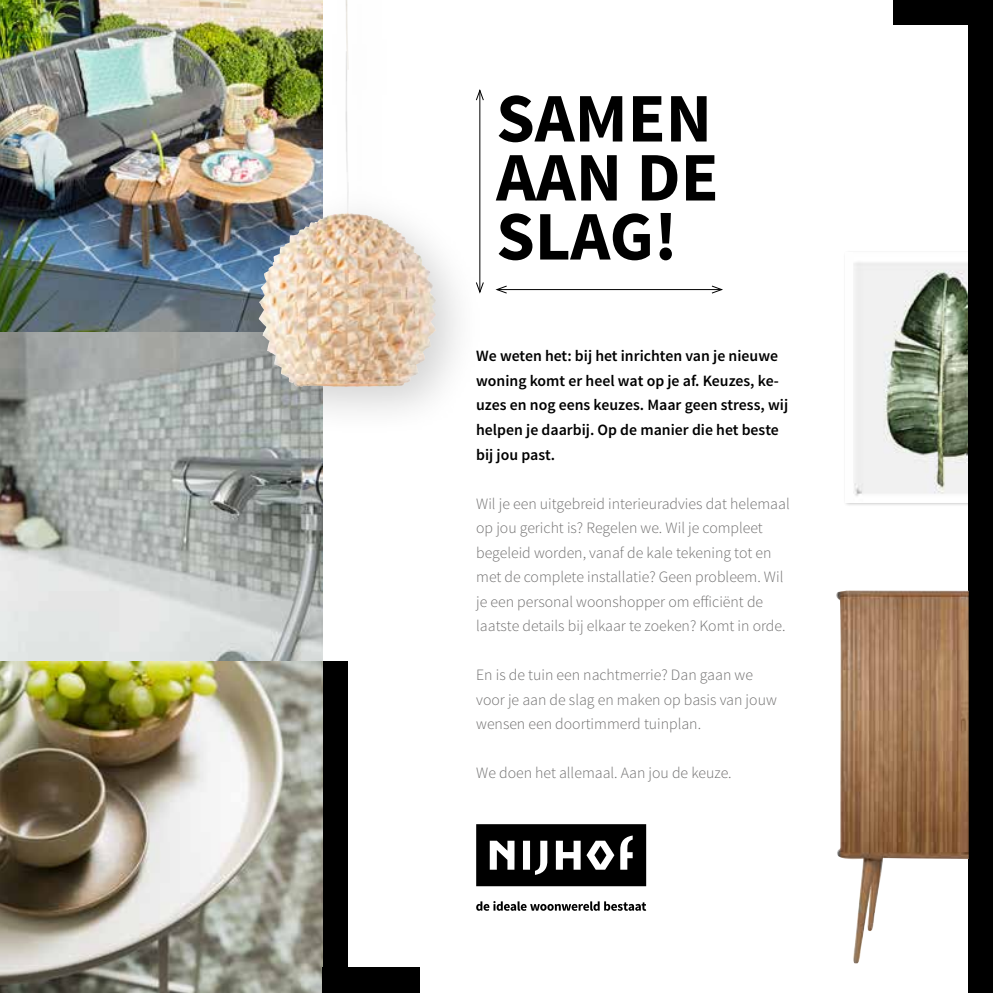
<style>
.page{position:relative;width:993px;height:993px;background:#fff}
.page>*{position:absolute;margin:0;border:0;box-sizing:border-box;transform-origin:0 0}
.t1{font:700 69.48px/59px "Source Sans Pro";color:#000;text-align:justify}
.t2{font:300 15.75px/24.5px "Source Sans Pro";color:#706f6f}
.t3{font:600 15.75px/24.5px "Source Sans Pro";color:#000}
</style>
<div class="page">
<div style="left:843px;top:250px;width:149px;height:257px;background:#000;opacity:.25"></div>
<img style="left:845px;top:252px;width:123px;height:250px">
<img style="left:0;top:0;width:322px;height:992px">
<div style="left:893px;top:0;width:99px;height:25px;background:#000"></div>
<div style="left:322px;top:966px;width:98px;height:26px;background:#000"></div>
<div style="left:968px;top:0;width:24px;height:992px;background:#000"></div>
<div style="left:322px;top:661px;width:25px;height:331px;background:#000"></div>
<hr style="left:497px;top:289px;width:224px;height:1px;background:#000">
<svg style="left:495px;top:285px;width:12px;height:9px"></svg>
<svg style="left:711px;top:285px;width:12px;height:9px"></svg>
<div style="left:235px;top:0;width:250px;height:437px;background:#000;opacity:.18"></div>
<img style="left:258px;top:51px;width:89px;height:299px">
<img style="left:345px;top:0;width:4px;height:70px">
<img style="left:836px;top:590px;width:132px;height:373px">
<svg style="left:476px;top:901px;width:170px;height:9px"></svg>
<svg style="left:476px;top:824px;width:170px;height:61px"></svg>
<h1 class="t1" style="left:496px;top:91px;width:224px">SAMEN AAN DE SLAG!</h1>
<p class="t3" style="left:476px;top:344px;width:313px">We weten het: bij het inrichten van je nieuwe woning komt er heel wat op je af. Keuzes, ke&shy;uzes en nog eens keuzes. Maar geen stress, wij helpen je daarbij. Op de manier die het beste bij jou past.</p>
<p class="t2" style="left:476px;top:491px;width:315px">Wil je een uitgebreid interieuradvies dat helemaal op jou gericht is? Regelen we. Wil je compleet begeleid worden, vanaf de kale tekening tot en met de complete installatie? Geen probleem. Wil je een personal woonshopper om efficiënt de laatste details bij elkaar te zoeken? Komt in orde.</p>
<p class="t2" style="left:476px;top:662px;width:302px">En is de tuin een nachtmerrie? Dan gaan we voor je aan de slag en maken op basis van jouw wensen een doortimmerd tuinplan.</p>
<p class="t2" style="left:476px;top:760px;width:257px">We doen het allemaal. Aan jou de keuze.</p>
</div>
